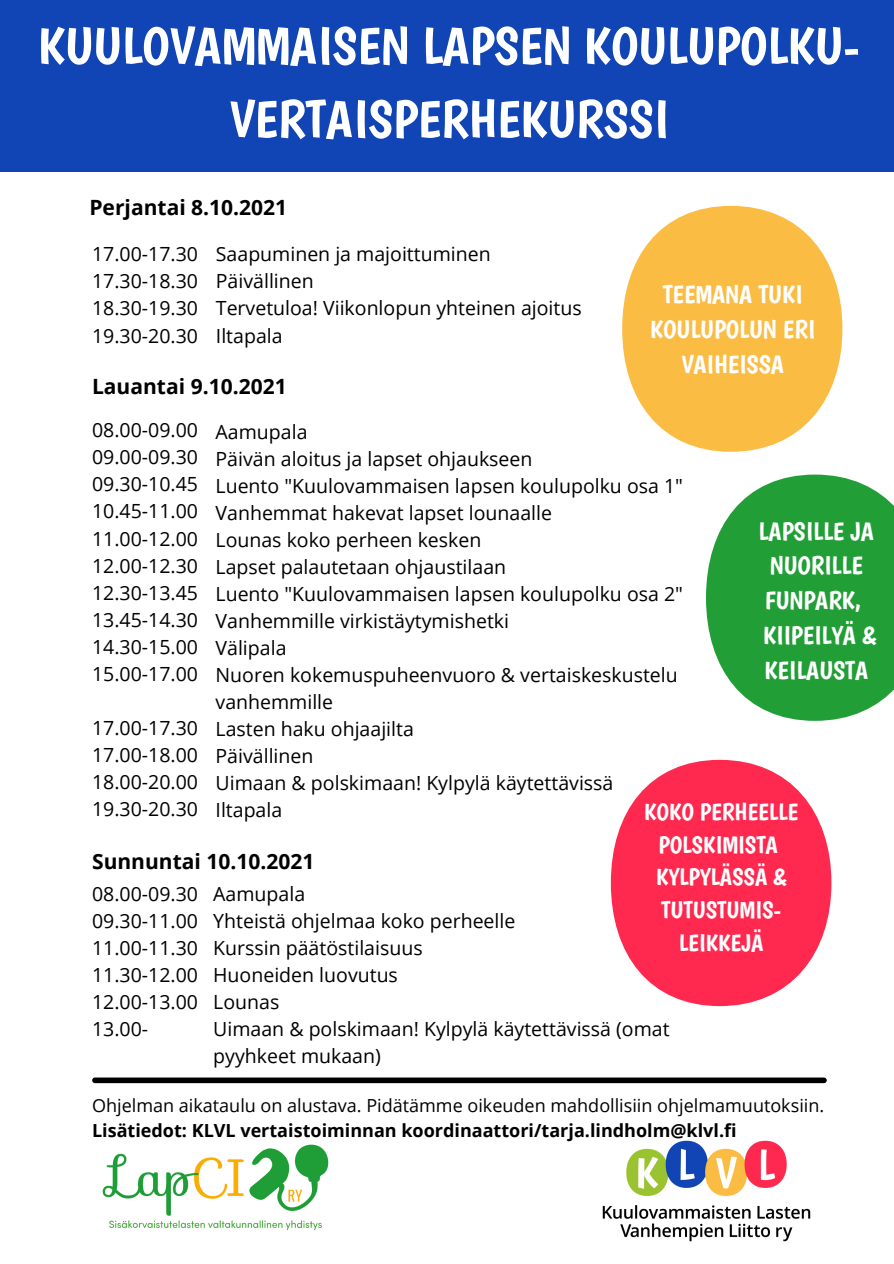
<style>
.page{position:relative;width:894px;height:1264px;background:#fff}
.page>*{position:absolute;margin:0;border:0;box-sizing:border-box;transform-origin:0 0}
.t1{font:52.5px/73.2px "Boogaloo";color:#fff;text-align:center}
.t2{font:25.5px/35px "Boogaloo";color:#fff;text-align:center}
.t3{font:24px/32.7px "Boogaloo";color:#fff;text-align:center}
.t4{font:700 21px "Open Sans";color:#000}
.t5{font:19.5px/27px "Open Sans";color:#000}
.t6{font:18px "Open Sans";color:#000}
.t7{font:700 18px "Open Sans";color:#000}
</style>
<div class="page">
<div style="left:95px;top:1077px;width:728px;height:6px;background:#000"></div>
<div style="left:0;top:0;width:893px;height:172px;background:#1144b4"></div>
<div style="left:610px;top:759px;width:221px;height:247px;background:#ff284f;border-radius:50%"></div>
<div style="left:622px;top:206px;width:220px;height:246px;background:#fbbc43;border-radius:50%"></div>
<img style="left:102px;top:1144px;width:227px;height:87px">
<img style="left:602px;top:1140px;width:209px;height:102px">
<svg style="left:706px;top:474px;width:187px;height:246px;fill:#229e37"></svg>
<p class="t1" style="left:38px;top:9px;width:823px">KUULOVAMMAISEN LAPSEN KOULUPOLKU-<br>VERTAISPERHEKURSSI</p>
<p class="t4" style="left:89px;top:192px;width:199px">Perjantai 8.10.2021</p>
<p class="t5" style="left:92px;top:240px;width:107px">17.00-17.30</p>
<p class="t5" style="left:92px;top:267px;width:107px">17.30-18.30</p>
<p class="t5" style="left:92px;top:294px;width:107px">18.30-19.30</p>
<p class="t5" style="left:92px;top:321px;width:107px">19.30-20.30</p>
<p class="t5" style="left:216px;top:240px;width:276px">Saapuminen ja majoittuminen</p>
<p class="t5" style="left:216px;top:267px;width:99px">Päivällinen</p>
<p class="t5" style="left:216px;top:294px;width:367px">Tervetuloa! Viikonlopun yhteinen ajoitus</p>
<p class="t5" style="left:216px;top:321px;width:68px">Iltapala</p>
<p class="t4" style="left:92px;top:371px;width:196px">Lauantai 9.10.2021</p>
<p class="t2" style="left:650px;top:276px;width:166px">TEEMANA TUKI<br>KOULUPOLUN ERI<br>VAIHEISSA</p>
<p class="t5" style="left:92px;top:416px;width:107px">08.00-09.00</p>
<p class="t5" style="left:92px;top:443px;width:107px">09.00-09.30</p>
<p class="t5" style="left:92px;top:470px;width:107px">09.30-10.45</p>
<p class="t5" style="left:92px;top:497px;width:107px">10.45-11.00</p>
<p class="t5" style="left:92px;top:524px;width:107px">11.00-12.00</p>
<p class="t5" style="left:92px;top:551px;width:107px">12.00-12.30</p>
<p class="t5" style="left:92px;top:578px;width:107px">12.30-13.45</p>
<p class="t5" style="left:92px;top:605px;width:107px">13.45-14.30</p>
<p class="t5" style="left:92px;top:632px;width:107px">14.30-15.00</p>
<p class="t5" style="left:92px;top:659px;width:107px">15.00-17.00</p>
<p class="t5" style="left:92px;top:713px;width:107px">17.00-17.30</p>
<p class="t5" style="left:92px;top:740px;width:107px">17.00-18.00</p>
<p class="t5" style="left:92px;top:767px;width:107px">18.00-20.00</p>
<p class="t5" style="left:92px;top:794px;width:107px">19.30-20.30</p>
<p class="t5" style="left:215px;top:417px;width:93px">Aamupala</p>
<p class="t5" style="left:215px;top:444px;width:318px">Päivän aloitus ja lapset ohjaukseen</p>
<p class="t5" style="left:215px;top:471px;width:469px">Luento "Kuulovammaisen lapsen koulupolku osa 1"</p>
<p class="t5" style="left:215px;top:498px;width:338px">Vanhemmat hakevat lapset lounaalle</p>
<p class="t5" style="left:215px;top:525px;width:267px">Lounas koko perheen kesken</p>
<p class="t5" style="left:215px;top:552px;width:292px">Lapset palautetaan ohjaustilaan</p>
<p class="t5" style="left:215px;top:579px;width:469px">Luento "Kuulovammaisen lapsen koulupolku osa 2"</p>
<p class="t5" style="left:215px;top:606px;width:295px">Vanhemmille virkistäytymishetki</p>
<p class="t5" style="left:215px;top:634px;width:72px">Välipala</p>
<p class="t5" style="left:215px;top:661px;width:463px">Nuoren kokemuspuheenvuoro &amp; vertaiskeskustelu vanhemmille</p>
<p class="t5" style="left:215px;top:715px;width:200px">Lasten haku ohjaajilta</p>
<p class="t5" style="left:215px;top:742px;width:99px">Päivällinen</p>
<p class="t5" style="left:215px;top:769px;width:399px">Uimaan &amp; polskimaan! Kylpylä käytettävissä</p>
<p class="t5" style="left:215px;top:796px;width:68px">Iltapala</p>
<p class="t2" style="left:758px;top:513px;width:119px;text-align:left">LAPSILLE JA<br>NUORILLE<br>FUNPARK,<br>KIIPEILYÄ &amp;<br>KEILAUSTA</p>
<p class="t3" style="left:644px;top:795px;width:155px">KOKO PERHEELLE<br>POLSKIMISTA</p>
<p class="t3" style="left:656px;top:860px;width:131px;text-align:left">KYLPYLÄSSÄ &amp;<br>TUTUSTUMIS-</p>
<p class="t3" style="left:678px;top:925px;width:86px">LEIKKEJÄ</p>
<p class="t4" style="left:92px;top:847px;width:224px">Sunnuntai 10.10.2021</p>
<p class="t5" style="left:213px;top:880px;width:93px">Aamupala</p>
<p class="t5" style="left:213px;top:907px;width:303px">Yhteistä ohjelmaa koko perheelle</p>
<p class="t5" style="left:213px;top:934px;width:211px">Kurssin päätöstilaisuus</p>
<p class="t5" style="left:213px;top:961px;width:186px">Huoneiden luovutus</p>
<p class="t5" style="left:213px;top:988px;width:68px">Lounas</p>
<p class="t5" style="left:213px;top:1015px;width:458px">Uimaan &amp; polskimaan! Kylpylä käytettävissä (omat pyyhkeet mukaan)</p>
<p class="t5" style="left:92px;top:880px;width:107px">08.00-09.30</p>
<p class="t5" style="left:92px;top:907px;width:107px">09.30-11.00</p>
<p class="t5" style="left:92px;top:934px;width:107px">11.00-11.30</p>
<p class="t5" style="left:92px;top:961px;width:107px">11.30-12.00</p>
<p class="t5" style="left:92px;top:988px;width:107px">12.00-13.00</p>
<p class="t5" style="left:92px;top:1015px;width:58px">13.00-</p>
<p class="t6" style="left:92px;top:1092px;width:733px">Ohjelman aikataulu on alustava. Pidätämme oikeuden mahdollisiin ohjelmamuutoksiin.</p>
<p class="t7" style="left:92px;top:1117px;width:646px">Lisätiedot: KLVL vertaistoiminnan koordinaattori/tarja.lindholm@klvl.fi</p>
</div>
